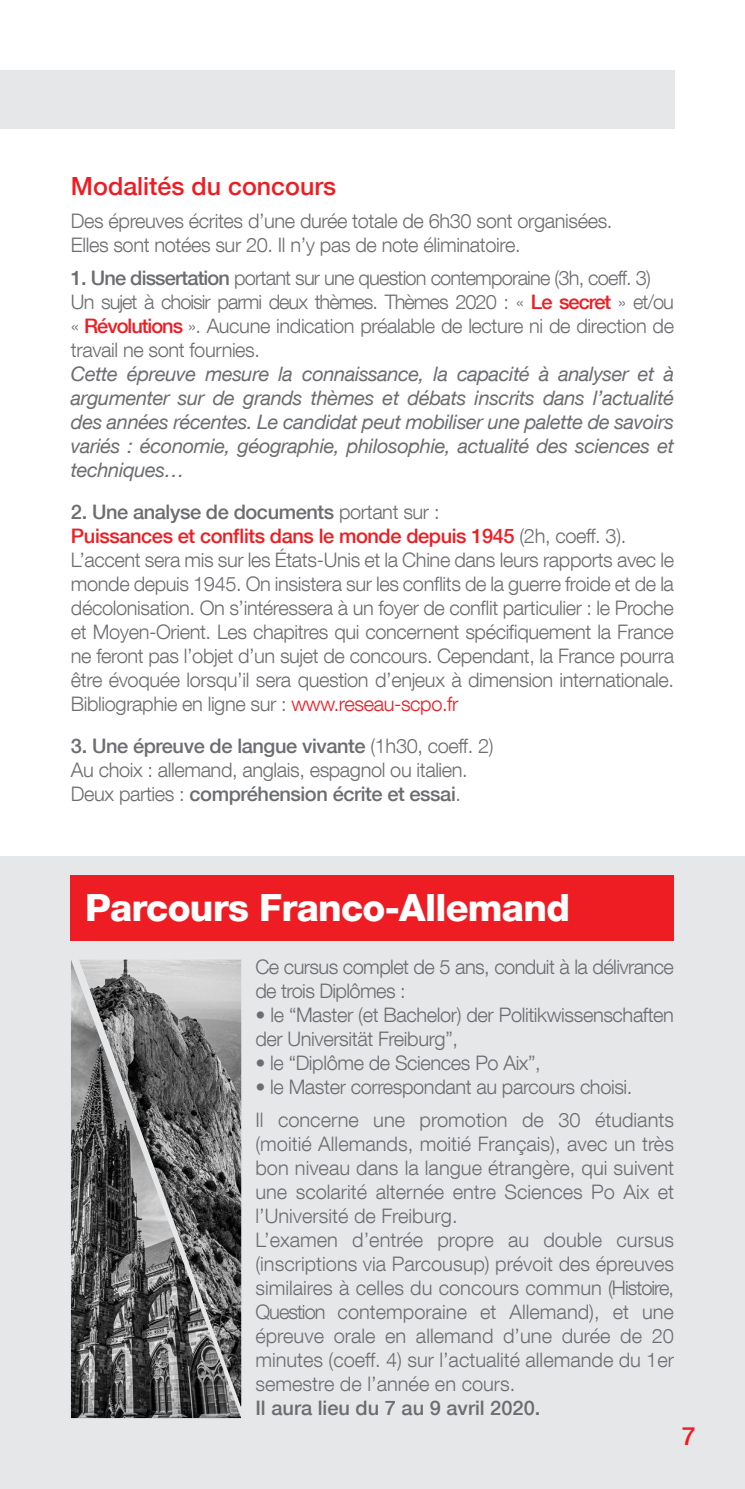
<style>
.page{position:relative;width:745px;height:1489px;background:#fff}
.page>*{position:absolute;margin:0;border:0;box-sizing:border-box;transform-origin:0 0}
.Titre1{font:800 37.5px "Helvetica Neue LT Com";letter-spacing:-.02em;color:#fff}
.t1{font:500 25px "Helvetica Neue LT Com";color:#ee1d23}
.t2{font:300 20px/24px "Helvetica Neue LT Com";letter-spacing:-.02em;color:#6c6d70;text-align:justify}
.t3{font:italic 20px/24px "Helvetica Neue LT Com";letter-spacing:-.02em;color:#6c6d70;text-align:justify}
.t4{font:500 20px "Helvetica Neue LT Com";letter-spacing:-.02em;color:#6c6d70}
.t5{font:300 20px "Helvetica Neue LT Com";letter-spacing:-.04em;color:#6c6d70}
.t6{font:500 20px "Helvetica Neue LT Com";letter-spacing:-.02em;color:#ee1d23}
.t7{font:500 20px "Helvetica Neue LT Com";color:#6c6d70}
.s1{font-weight:500}
.s2{font-weight:500;color:#ee1d23}
.s3{font-weight:300}
.s4{font-weight:300;color:#6c6d70}
.s5{color:#ee1d23}
</style>
<div class="page">
<div style="left:0;top:856px;width:744px;height:632px;background:#e6e7e9"></div>
<div style="left:0;top:71px;width:673px;height:58px;background:#e6e7e9"></div>
<div style="left:71px;top:875px;width:602px;height:65px;background:#ee1d23"></div>
<img style="left:71px;top:960px;width:170px;height:457px">
<img style="left:79px;top:959px;width:162px;height:447px">
<p class="t1" style="left:71px;top:171px;width:266px">Modalités du concours</p>
<p class="t2" style="left:71px;top:208px;width:542px">Des épreuves écrites d’une durée totale de 6h30 sont organisées.</p>
<p class="t2" style="left:71px;top:232px;width:451px">Elles sont notées sur 20. Il n’y pas de note éliminatoire.</p>
<p class="t5" style="left:71px;top:266px;width:581px"><span class="s1">1. Une dissertation</span> portant sur une question contemporaine (3h, coeff. 3)</p>
<p class="t2" style="left:71px;top:289px;width:604px">Un sujet à choisir parmi deux thèmes. Thèmes 2020 : « <span class="s2">Le secret</span> » et/ou « <span class="s2">Révolutions</span> ». Aucune indication préalable de lecture ni de direction de travail ne sont fournies.</p>
<p class="t3" style="left:71px;top:361px;width:604px">Cette épreuve mesure la connaissance, la capacité à analyser et à argumenter sur de grands thèmes et débats inscrits dans l’actualité des années récentes. Le candidat peut mobiliser une palette de savoirs variés : économie, géographie, philosophie, actualité des sciences et techniques…</p>
<p class="t4" style="left:71px;top:500px;width:370px">2. Une analyse de documents <span class="s3">portant sur :</span></p>
<p class="t6" style="left:71px;top:524px;width:556px">Puissances et conflits dans le monde depuis 1945 <span class="s4">(2h, coeff. 3).</span></p>
<p class="t2" style="left:71px;top:547px;width:604px">L’accent sera mis sur les États-Unis et la Chine dans leurs rapports avec le monde depuis 1945. On insistera sur les conflits de la guerre froide et de la décolonisation. On s’intéressera à un foyer de conflit particulier : le Proche et Moyen-Orient. Les chapitres qui concernent spécifiquement la France ne feront pas l’objet d’un sujet de concours. Cependant, la France pourra être évoquée lorsqu’il sera question d’enjeux à dimension internationale.<br>Bibliographie en ligne sur : <span class="s5">www.reseau-scpo.fr</span></p>
<p class="t4" style="left:71px;top:734px;width:424px">3. Une épreuve de langue vivante <span class="s3">(1h30, coeff. 2)</span></p>
<p class="t2" style="left:71px;top:757px;width:398px">Au choix : allemand, anglais, espagnol ou italien.</p>
<p class="t4" style="left:71px;top:782px;width:391px"><span class="s3">Deux parties :</span> compréhension écrite et essai<span class="s3">.</span></p>
<p class="Titre1" style="left:85px;top:885px;width:486px">Parcours Franco-Allemand</p>
<p class="t2" style="left:255px;top:954px;width:420px">Ce cursus complet de 5 ans, conduit à la délivrance de trois Diplômes :</p>
<p class="t2" style="left:255px;top:1002px;width:420px">• le “Master (et Bachelor) der Politikwissenschaften der Universität Freiburg”,</p>
<p class="t2" style="left:255px;top:1050px;width:287px">• le “Diplôme de Sciences Po Aix”,</p>
<p class="t2" style="left:255px;top:1074px;width:378px">• le Master correspondant au parcours choisi.</p>
<p class="t2" style="left:255px;top:1107px;width:420px">Il concerne une promotion de 30 étudiants (moitié Allemands, moitié Français), avec un très bon niveau dans la langue étrangère, qui suivent une scolarité alternée entre Sciences Po Aix et l’Université de Freiburg.</p>
<p class="t2" style="left:255px;top:1227px;width:420px">L’examen d’entrée propre au double cursus (inscriptions via Parcousup) prévoit des épreuves similaires à celles du concours commun (Histoire, Question contemporaine et Allemand), et une épreuve orale en allemand d’une durée de 20 minutes (coeff. 4) sur l’actualité allemande du 1er semestre de l’année en cours.</p>
<p class="t7" style="left:255px;top:1395px;width:286px">Il aura lieu du 7 au 9 avril 2020.</p>
<p class="t1" style="left:681px;top:1420px;width:15px">7</p>
</div>
